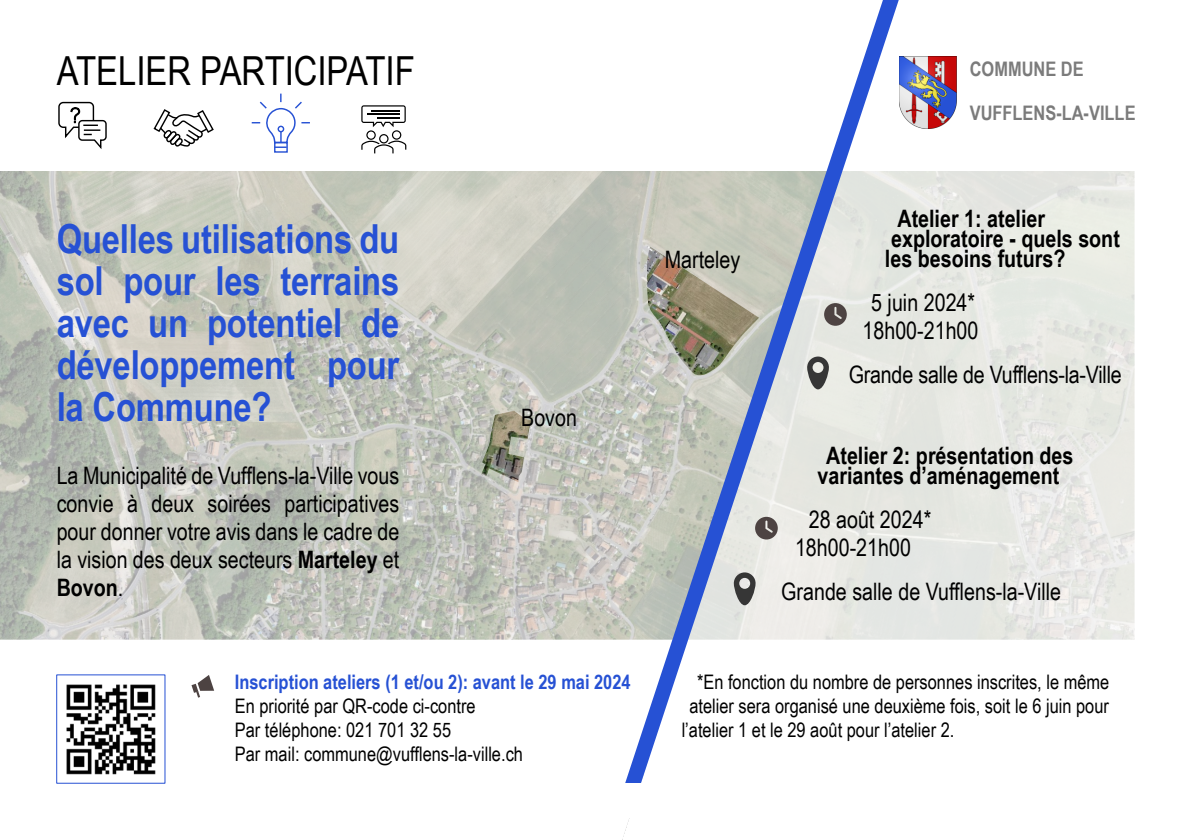
<style>
.page{position:relative;width:1191px;height:840px;background:#fff}
.page>*{position:absolute;margin:0;border:0;box-sizing:border-box;transform-origin:0 0}
.t1{font:700 40px "Arial Narrow";letter-spacing:-.005em;color:#2651d4}
.t2{font:40px "Arial Narrow";color:#000}
.t3{font:24px "Arial Narrow";color:#000}
.t4{font:700 24px "Arial Narrow";color:#000}
.t5{font:20px "Arial Narrow";color:#000}
.t6{font:700 20px "Arial Narrow";color:#2651d4}
.t7{font:700 20px "Arial Narrow";color:#7b7b7b}
.s1{font-weight:700}
.s2{font-weight:400}
</style>
<div class="page">
<img style="left:0;top:172px;width:612px;height:467px">
<img style="left:481px;top:410px;width:51px;height:72px">
<img style="left:623px;top:171px;width:512px;height:666px">
<div style="left:274px;top:142px;width:14px;height:11px;border:1px solid #2651d4"></div>
<svg style="left:252px;top:94px;width:58px;height:54px"></svg>
<svg style="left:58px;top:101px;width:49px;height:48px"></svg>
<svg style="left:153px;top:109px;width:61px;height:38px"></svg>
<svg style="left:191px;top:675px;width:23px;height:22px"></svg>
<svg style="left:612px;top:0;width:372px;height:807px"></svg>
<div style="left:590px;top:782px;width:82px;height:35px;background:#fff"></div>
<svg style="left:361px;top:105px;width:45px;height:48px"></svg>
<img style="left:66px;top:684px;width:90px;height:91px">
<p class="t2" style="left:57px;top:56px;width:359px">ATELIER PARTICIPATIF</p>
<p class="t1" style="left:57px;top:224px;width:344px">Quelles utilisations du</p>
<p class="t1" style="left:57px;top:266px;width:344px">sol pour les terrains</p>
<p class="t1" style="left:57px;top:308px;width:344px">avec un potentiel de</p>
<p class="t1" style="left:57px;top:350px;width:344px">développement pour</p>
<p class="t1" style="left:57px;top:392px;width:216px">la Commune?</p>
<p class="t3" style="left:57px;top:466px;width:344px">La Municipalité de Vufflens-la-Ville vous</p>
<p class="t3" style="left:57px;top:494px;width:344px">convie à deux soirées participatives</p>
<p class="t3" style="left:57px;top:522px;width:344px">pour donner votre avis dans le cadre de</p>
<p class="t3" style="left:57px;top:550px;width:344px">la vision des deux secteurs <span class="s1">Marteley</span> et</p>
<p class="t4" style="left:57px;top:578px;width:68px">Bovon<span class="s2">.</span></p>
<p class="t3" style="left:521px;top:408px;width:57px">Bovon</p>
<p class="t6" style="left:235px;top:674px;width:397px">Inscription ateliers (1 et/ou 2): avant le 29 mai 2024</p>
<p class="t5" style="left:235px;top:698px;width:242px">En priorité par QR-code ci-contre</p>
<p class="t5" style="left:235px;top:722px;width:218px">Par téléphone: 021 701 32 55</p>
<p class="t5" style="left:235px;top:746px;width:290px">Par mail: commune@vufflens-la-ville.ch</p>
<p class="t3" style="left:665px;top:250px;width:77px">Marteley</p>
<p class="t7" style="left:969px;top:61px;width:115px">COMMUNE DE</p>
<p class="t7" style="left:969px;top:105px;width:167px">VUFFLENS-LA-VILLE</p>
<p class="t4" style="left:897px;top:210px;width:149px">Atelier 1: atelier</p>
<p class="t4" style="left:891px;top:230px;width:230px">exploratoire - quels sont</p>
<p class="t4" style="left:885px;top:250px;width:182px">les besoins futurs?</p>
<p class="t3" style="left:871px;top:294px;width:105px">5 juin 2024*</p>
<p class="t3" style="left:862px;top:322px;width:118px">18h00-21h00</p>
<p class="t3" style="left:848px;top:366px;width:275px">Grande salle de Vufflens-la-Ville</p>
<p class="t4" style="left:826px;top:446px;width:249px">Atelier 2: présentation des</p>
<p class="t4" style="left:817px;top:466px;width:243px">variantes d’aménagement</p>
<p class="t3" style="left:808px;top:510px;width:124px">28 août 2024*</p>
<p class="t3" style="left:795px;top:538px;width:118px">18h00-21h00</p>
<p class="t3" style="left:781px;top:582px;width:281px">Grande salle de Vufflens-la-Ville</p>
<p class="t5" style="left:697px;top:674px;width:414px">*En fonction du nombre de personnes inscrites, le même</p>
<p class="t5" style="left:689px;top:698px;width:421px">atelier sera organisé une deuxième fois, soit le 6 juin pour</p>
<p class="t5" style="left:681px;top:722px;width:274px">l’atelier 1 et le 29 août pour l’atelier 2.</p>
</div>
